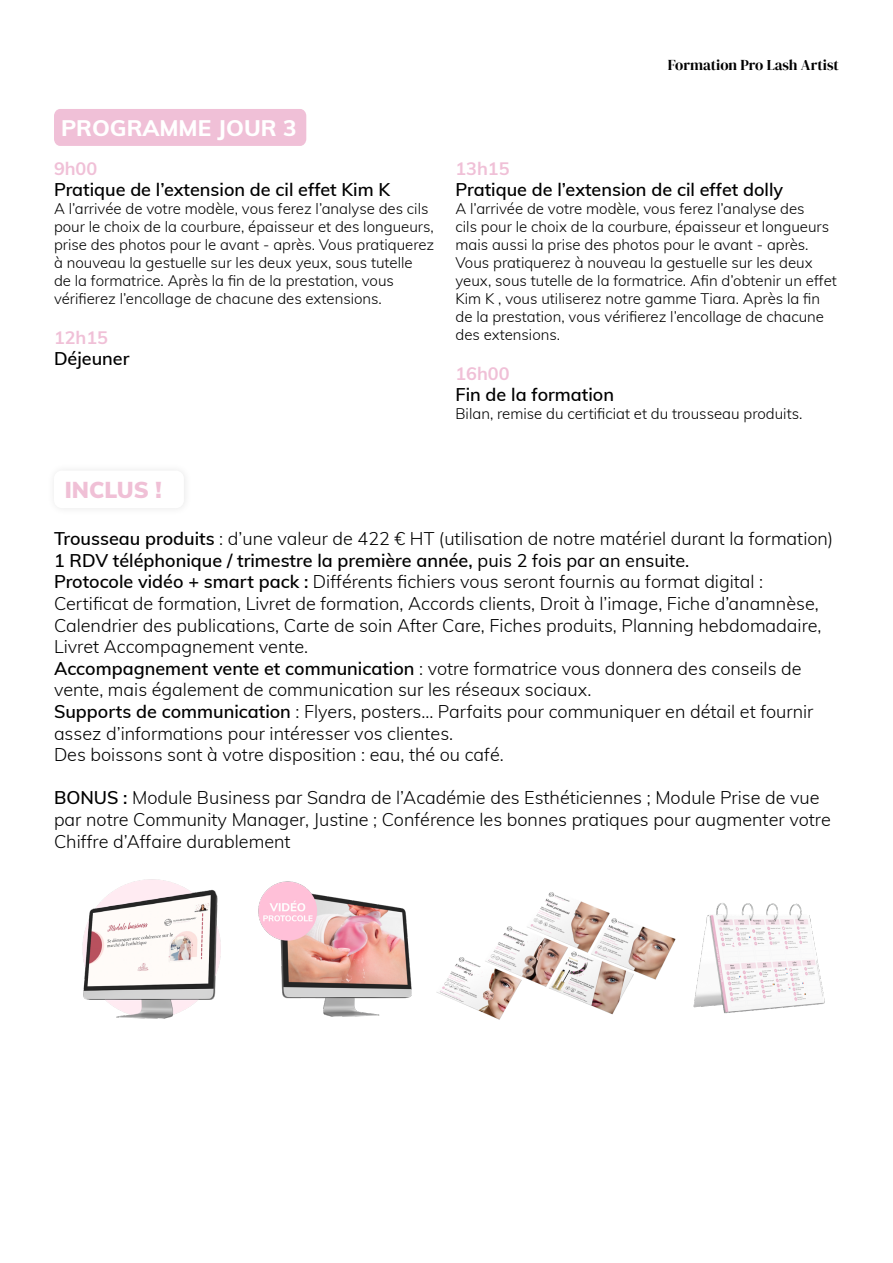
<style>
.page{position:relative;width:893px;height:1263px;background:#fff}
.page>*{position:absolute;margin:0;border:0;box-sizing:border-box;transform-origin:0 0}
.t1{font:800 22.5px "Muli";color:#fff}
.t2{font:900 22.5px "Muli";color:#f0c0d6}
.t3{font:300 18px/21.6px "Muli";color:#000}
.t4{font:600 18px "Muli";color:#000}
.t5{font:700 18px "Muli";color:#f0c0d7}
.t6{font:300 15px/18px "Muli";color:#000}
.t7{font:15px "DM Serif Display";color:#000}
.s1{font-weight:600}
.s2{font-weight:400}
</style>
<div class="page">
<div style="left:54px;top:109px;width:252px;height:37px;background:#f0c0d7"></div>
<img style="left:441px;top:892px;width:225px;height:128px">
<img style="left:666px;top:903px;width:159px;height:111px">
<img style="left:258px;top:881px;width:183px;height:136px">
<img style="left:82px;top:879px;width:139px;height:140px">
<p class="t1" style="left:61px;top:112px;width:237px">PROGRAMME JOUR 3</p>
<p class="t5" style="left:54px;top:155px;width:45px">9h00</p>
<p class="t4" style="left:54px;top:177px;width:338px">Pratique de l’extension de cil effet Kim K</p>
<p class="t6" style="left:54px;top:199px;width:382px">A l’arrivée de votre modèle, vous ferez l’analyse des cils pour le choix de la courbure, épaisseur et des longueurs, prise des photos pour le avant - après. Vous pratiquerez à nouveau la gestuelle sur les deux yeux, sous tutelle<br>de la formatrice. Après la fin de la prestation, vous vérifierez l’encollage de chacune des extensions.</p>
<p class="t5" style="left:54px;top:324px;width:56px">12h15</p>
<p class="t4" style="left:54px;top:346px;width:77px">Déjeuner</p>
<p class="t7" style="left:668px;top:56px;width:173px">Formation Pro Lash Artist</p>
<p class="t5" style="left:455px;top:155px;width:56px">13h15</p>
<p class="t4" style="left:455px;top:177px;width:329px">Pratique de l’extension de cil effet dolly</p>
<p class="t6" style="left:455px;top:199px;width:383px">A l’arrivée de votre modèle, vous ferez l’analyse des<br>cils pour le choix de la courbure, épaisseur et longueurs mais aussi la prise des photos pour le avant - après.<br>Vous pratiquerez à nouveau la gestuelle sur les deux yeux, sous tutelle de la formatrice. Afin d’obtenir un effet Kim K , vous utiliserez notre gamme Tiara. Après la fin de la prestation, vous vérifierez l’encollage de chacune des extensions.</p>
<p class="t5" style="left:455px;top:360px;width:56px">16h00</p>
<p class="t4" style="left:455px;top:382px;width:160px">Fin de la formation</p>
<p class="t6" style="left:455px;top:404px;width:348px">Bilan, remise du certificiat et du trousseau produits.</p>
<p class="t2" style="left:65px;top:473px;width:98px">INCLUS !</p>
<p class="t3" style="left:54px;top:527px;width:781px"><span class="s1">Trousseau produits</span> : d’une valeur de 422 € HT (utilisation de notre matériel durant la formation)<br><span class="s1">1 RDV téléphonique / trimestre la première année,</span> <span class="s2">puis 2 fois par an ensuite.<br></span><span class="s1">Protocole vidéo + smart pack :</span> Différents fichiers vous seront fournis au format digital :<br>Certificat de formation, Livret de formation, Accords clients, Droit à l’image, Fiche d’anamnèse, Calendrier des publications, Carte de soin After Care, Fiches produits, Planning hebdomadaire, Livret Accompagnement vente.<br><span class="s1">Accompagnement vente et communication</span> : votre formatrice vous donnera des conseils de vente, mais également de communication sur les réseaux sociaux.<br><span class="s1">Supports de communication</span> : Flyers, posters... Parfaits pour communiquer en détail et fournir assez d’informations pour intéresser vos clientes.<br>Des boissons sont à votre disposition : eau, thé ou café.</p>
<p class="t3" style="left:54px;top:786px;width:778px"><span class="s1">BONUS :</span> Module Business par Sandra de l’Académie des Esthéticiennes ; Module Prise de vue par notre Community Manager, Justine ; Conférence les bonnes pratiques pour augmenter votre<br>Chiffre d’Affaire durablement</p>
</div>
